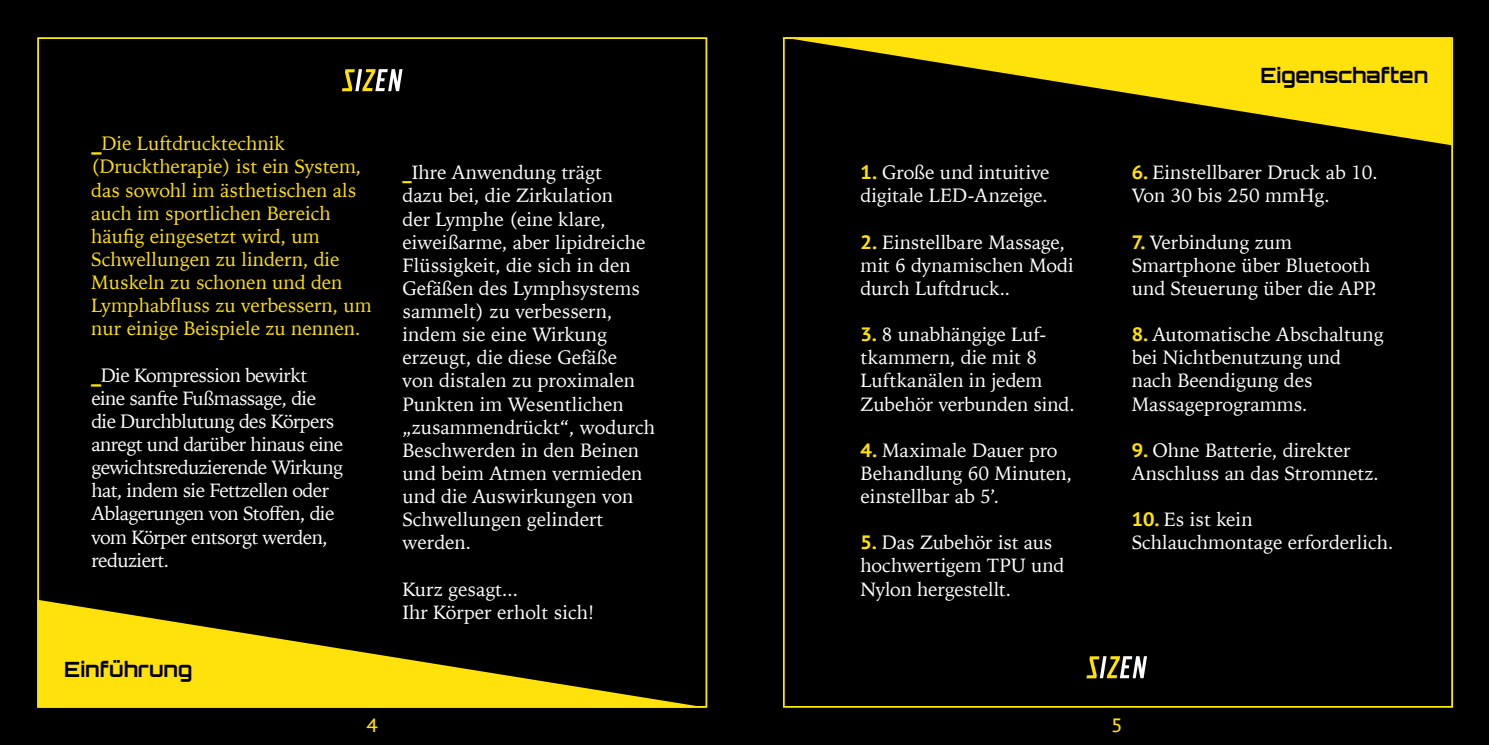
<style>
.page{position:relative;width:1489px;height:745px;background:#fff}
.page>*{position:absolute;margin:0;border:0;box-sizing:border-box;transform-origin:0 0}
.t1{font:700 21px "Orbitron";color:#000}
.t2{font:19.25px/23.1px "Iowan Old Style";color:#fff}
.t3{font:19.25px/23.1px "Iowan Old Style";color:#ffe108}
.t4{font:19.25px/23.1px "Iowan Old Style";letter-spacing:-.03em;color:#fff}
.t5{font:19.25px "PT Sans Caption";color:#ffe108}
.s1{font-family:"PT Sans Caption";font-weight:700;font-size:21px}
.s2{font-family:"PT Sans Caption";font-weight:700;font-size:21px;color:#ffe108}
.s3{font-family:"PT Sans Caption";font-weight:700;color:#ffe108}
</style>
<div class="page">
<div style="left:744px;top:0;width:744px;height:744px;background:#000"></div>
<svg style="left:782px;top:37px;width:669px;height:108px"></svg>
<svg style="left:1086px;top:656px;width:60px;height:22px"></svg>
<div style="left:0;top:0;width:744px;height:744px;background:#000"></div>
<svg style="left:37px;top:599px;width:670px;height:108px"></svg>
<svg style="left:342px;top:69px;width:60px;height:22px"></svg>
<p class="t1" style="left:1260px;top:62px;width:169px">Eigenschaften</p>
<p class="t3" style="left:91px;top:131px;width:282px"><span class="s1">_</span>Die Luftdrucktechnik (Drucktherapie) ist ein System, das sowohl im ästhetischen als auch im sportlichen Bereich häufig eingesetzt wird, um<br>Schwellungen zu lindern, die<br>Muskeln zu schonen und den<br>Lymphabfluss zu verbessern, um nur einige Beispiele zu nennen.</p>
<p class="t4" style="left:91px;top:362px;width:253px"><span class="s2">_</span>Die Kompression bewirkt eine sanfte Fußmassage, die die Durchblutung des Körpers anregt und darüber hinaus eine gewichtsreduzierende Wirkung hat, indem sie Fettzellen oder<br>Ablagerungen von Stoffen, die vom Körper entsorgt werden, reduziert.</p>
<p class="t1" style="left:64px;top:656px;width:130px">Einführung</p>
<p class="t2" style="left:402px;top:160px;width:254px"><span class="s3">_</span>Ihre Anwendung trägt<br>dazu bei, die Zirkulation<br>der Lymphe (eine klare, eiweißarme, aber lipidreiche<br>Flüssigkeit, die sich in den<br>Gefäßen des Lymphsystems sammelt) zu verbessern, indem sie eine Wirkung erzeugt, die diese Gefäße<br>von distalen zu proximalen<br>Punkten im Wesentlichen „zusammendrückt“, wodurch<br>Beschwerden in den Beinen und beim Atmen vermieden und die Auswirkungen von<br>Schwellungen gelindert werden.</p>
<p class="t2" style="left:402px;top:576px;width:193px">Kurz gesagt...<br>Ihr Körper erholt sich!</p>
<p class="t2" style="left:860px;top:160px;width:190px"><span class="s3">1.</span> Große und intuitive digitale LED-Anzeige.</p>
<p class="t2" style="left:860px;top:229px;width:215px"><span class="s3">2.</span> Einstellbare Massage, mit 6 dynamischen Modi durch Luftdruck..</p>
<p class="t2" style="left:860px;top:322px;width:215px"><span class="s3">3.</span> 8 unabhängige Luf&shy;tkammern, die mit 8<br>Luftkanälen in jedem<br>Zubehör verbunden sind.</p>
<p class="t2" style="left:860px;top:437px;width:213px"><span class="s3">4.</span> Maximale Dauer pro<br>Behandlung 60 Minuten, einstellbar ab 5’.</p>
<p class="t2" style="left:860px;top:530px;width:205px"><span class="s3">5.</span> Das Zubehör ist aus hochwertigem TPU und<br>Nylon hergestellt.</p>
<p class="t2" style="left:1131px;top:160px;width:247px"><span class="s3">6.</span> Einstellbarer Druck ab 10.<br>Von 30 bis 250 mmHg.</p>
<p class="t2" style="left:1131px;top:229px;width:247px"><span class="s3">7.</span> Verbindung zum<br>Smartphone über Bluetooth und Steuerung über die APP.</p>
<p class="t2" style="left:1131px;top:322px;width:253px"><span class="s3">8.</span> Automatische Abschaltung bei Nichtbenutzung und nach Beendigung des<br>Massageprogramms.</p>
<p class="t2" style="left:1131px;top:437px;width:249px"><span class="s3">9.</span> Ohne Batterie, direkter<br>Anschluss an das Stromnetz.</p>
<p class="t2" style="left:1131px;top:506px;width:263px"><span class="s3">10.</span> Es ist kein<br>Schlauchmontage erforderlich.</p>
<p class="t5" style="left:366px;top:712px;width:13px">4</p>
<p class="t5" style="left:1110px;top:712px;width:13px">5</p>
</div>
